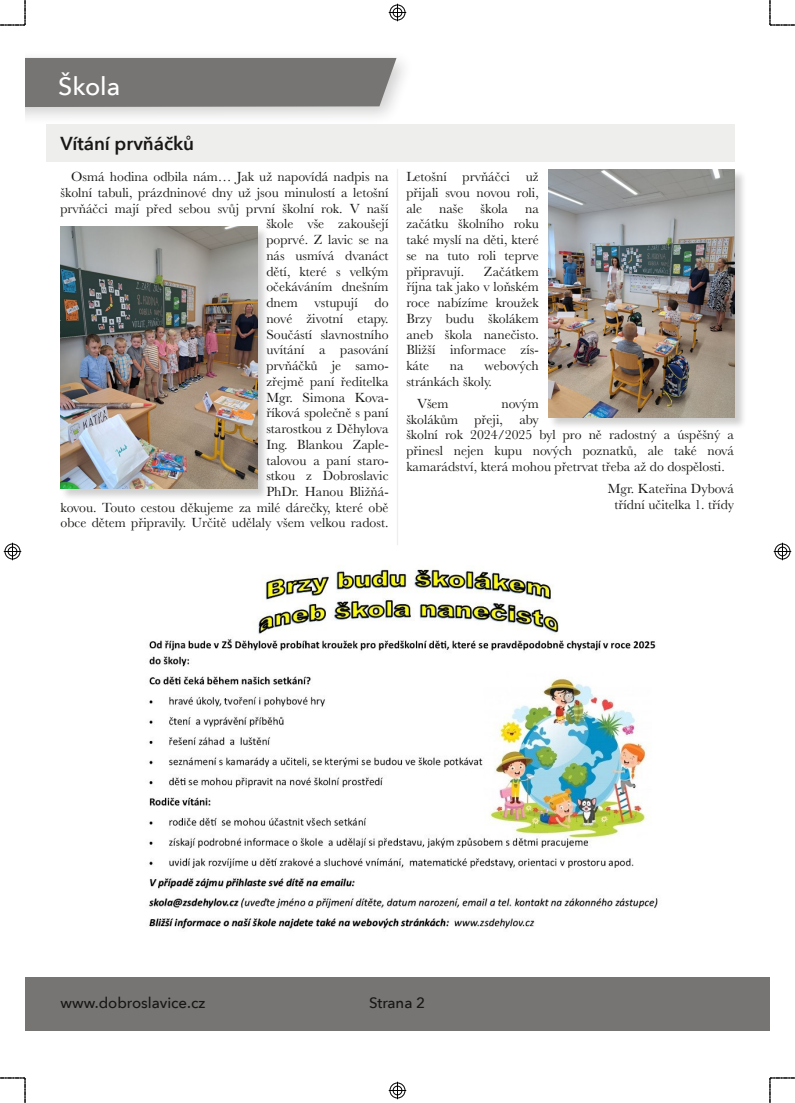
<style>
.page{position:relative;width:795px;height:1103px;background:#fff}
.page>*{position:absolute;margin:0;border:0;box-sizing:border-box;transform-origin:0 0}
.t1{font:500 25px "Avenir Next";color:#fff}
.t2{font:600 18.75px "Avenir Next";color:#181715}
.t3{font:500 15px "Avenir Next";color:#181715}
.t4{font:13.75px/15.8px "Baskerville";color:#181715;text-align:justify}
</style>
<div class="page">
<div style="left:25px;top:49px;width:391px;height:77px;background:#181715;opacity:.2"></div>
<div style="left:25px;top:58px;width:371px;height:49px;background:#767573"></div>
<div style="left:46px;top:124px;width:688px;height:38px;background:#eeeeec"></div>
<hr style="left:396px;top:169px;width:2px;height:376px;background:#eeeeec">
<div style="left:60px;top:226px;width:209px;height:275px;background:#181715;opacity:.2"></div>
<img style="left:60px;top:226px;width:197px;height:262px">
<img style="left:148px;top:565px;width:510px;height:364px">
<div style="left:547px;top:169px;width:199px;height:261px;background:#181715;opacity:.2"></div>
<img style="left:547px;top:169px;width:186px;height:248px">
<div style="left:25px;top:977px;width:744px;height:53px;background:#767573"></div>
<svg style="left:0;top:1077px;width:26px;height:25px"></svg>
<svg style="left:0;top:0;width:26px;height:26px"></svg>
<svg style="left:769px;top:1077px;width:25px;height:25px"></svg>
<svg style="left:769px;top:0;width:25px;height:26px"></svg>
<svg style="left:388px;top:1081px;width:18px;height:18px"></svg>
<svg style="left:3px;top:542px;width:19px;height:19px"></svg>
<svg style="left:388px;top:3px;width:18px;height:19px"></svg>
<svg style="left:773px;top:542px;width:18px;height:19px"></svg>
<h1 class="t1" style="left:58px;top:69px;width:64px">Škola</h1>
<h2 class="t2" style="left:60px;top:131px;width:135px">Vítání prvňáčků</h2>
<p class="t4" style="left:60px;top:169px;width:329px;text-align:right">Osmá hodina odbila nám… Jak už napovídá nadpis na školní tabuli, prázdninové dny už jsou minulostí a letošní prvňáčci mají před sebou svůj první školní rok. V naší škole vše zakoušejí<br>poprvé. Z lavic se na<br>nás usmívá dvanáct<br>dětí, které s velkým<br>očekáváním dnešním<br>dnem vstupují do<br>nové životní etapy.<br>Součástí slavnostního<br>uvítání a pasování<br>prvňáčků je samo-<br>zřejmě paní ředitelka<br>Mgr. Simona Kova-<br>říková společně s paní<br>starostkou z Děhylova<br>Ing. Blankou Zaple-<br>talovou a paní staro-<br>stkou z Dobroslavic<br>PhDr. Hanou Bližňá-<br>kovou. Touto cestou děkujeme za milé dárečky, které obě obce dětem připravily. Určitě udělaly všem velkou radost.</p>
<p class="t4" style="left:406px;top:169px;width:134px">Letošní prvňáčci už přijali svou novou roli, ale naše škola na začátku školního roku také myslí na děti, které se na tuto roli teprve připravují.</p>
<p class="t4" style="left:406px;top:263px;width:134px;text-indent:77px">Začátkem října tak jako v loňském roce nabízíme kroužek Brzy budu školákem aneb škola nanečisto.<br>Bližší informace zís&shy;káte</p>
<p class="t4" style="left:406px;top:358px;width:134px;text-indent:78px">webových stránkách školy.</p>
<p class="t4" style="left:417px;top:395px;width:33px">Všem</p>
<p class="t4" style="left:449px;top:358px;width:15px">na</p>
<p class="t4" style="left:406px;top:395px;width:329px;text-align:left;text-indent:95px">novým<br>školákům přeji, aby<br>školní rok 2024/2025 byl pro ně radostný a úspěšný a přinesl nejen kupu nových poznatků, ale také nová kamarádství, která mohou přetrvat třeba až do dospělosti.</p>
<p class="t4" style="left:607px;top:480px;width:128px;text-align:center">Mgr. Kateřina Dybová třídní učitelka 1. třídy</p>
<p class="t3" style="left:60px;top:992px;width:146px">www.dobroslavice.cz</p>
<p class="t3" style="left:369px;top:992px;width:58px">Strana 2</p>
</div>
